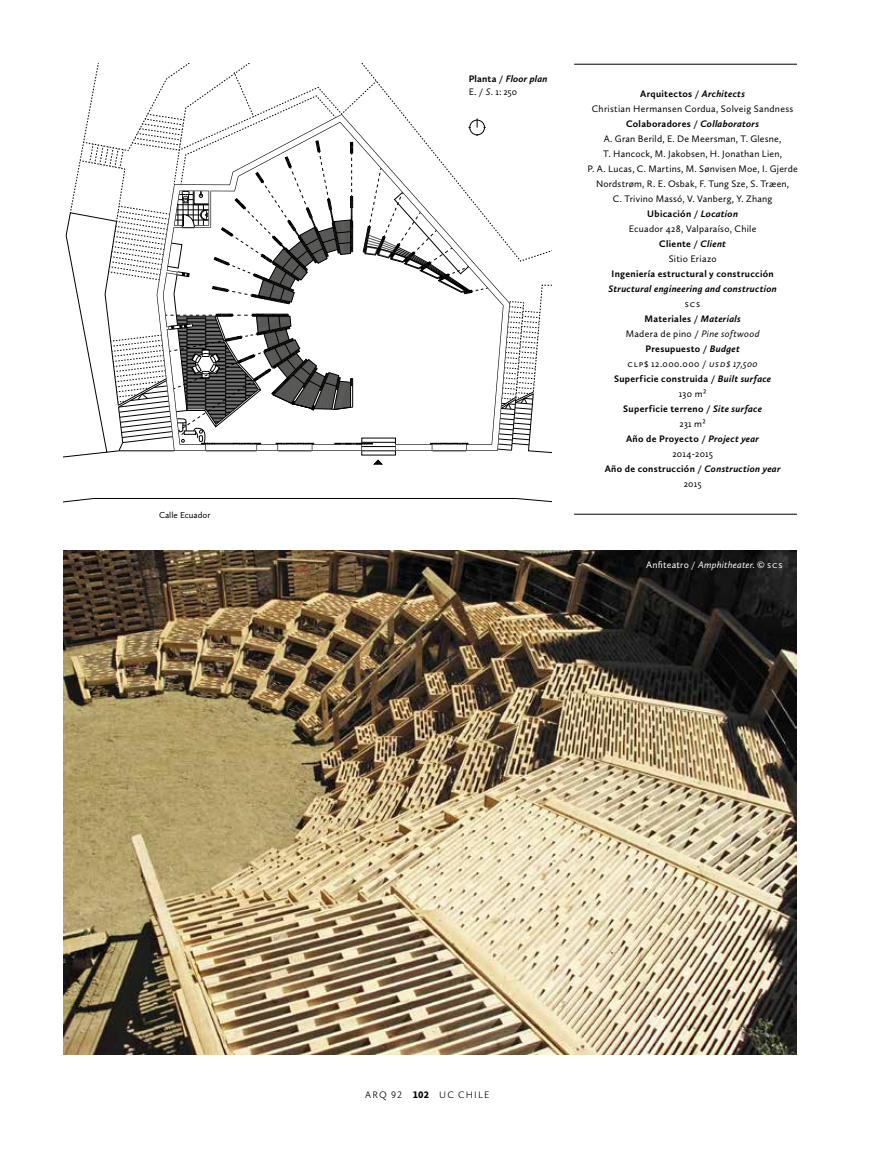
<style>
.page{position:relative;width:872px;height:1149px;background:#fff}
.page>*{position:absolute;margin:0;border:0;box-sizing:border-box;transform-origin:0 0}
.t1{font:9.75px/15px "Calluna Sans";letter-spacing:.025em;color:#000;text-align:center}
.t2{font:700 9.75px "Calluna Sans";letter-spacing:.03em;color:#000}
.t3{font:italic 700 9.75px/13.5px "Calluna Sans";letter-spacing:.03em;color:#000}
.t4{font:9.75px "Calluna Sans";letter-spacing:.02em;color:#fff}
.t5{font:9.75px "Calluna Sans";letter-spacing:.045em;color:#000}
.t6{font:300 9.75px "Calluna Sans";letter-spacing:.115em;color:#000}
.t7{font:9px "Calluna Sans";color:#000}
.s1{font-style:normal}
.s2{font-weight:400;font-style:normal}
.s3{font-weight:400}
.s4{font-weight:700}
.s5{font-weight:700;font-style:italic}
.s6{font-style:italic}
.s7{font-weight:900}
</style>
<div class="page">
<img style="left:64px;top:550px;width:733px;height:504px">
<svg style="left:64px;top:498px;width:30px;height:5px"></svg>
<hr style="left:94px;top:498px;width:422px;height:1px;background:#000">
<svg style="left:516px;top:498px;width:35px;height:4px"></svg>
<svg style="left:64px;top:64px;width:487px;height:400px"></svg>
<hr style="left:574px;top:64px;width:223px;height:1px;background:#000">
<hr style="left:574px;top:513px;width:223px;height:1px;background:#000">
<p class="t7" style="left:159px;top:509px;width:53px">Calle Ecuador</p>
<p class="t3" style="left:468px;top:72px;width:80px"><span class="s1">Planta /</span> Floor plan<br><span class="s2">E. /</span> <span class="s3">S</span><span class="s2">. 1: 250</span></p>
<p class="t1" style="left:587px;top:86px;width:212px"><span class="s4">Arquitectos /</span> <span class="s5">Architects<br></span>Christian Hermansen Cordua, Solveig Sandness <span class="s4">Colaboradores /</span> <span class="s5">Collaborators<br></span>A. Gran Berild, E. De Meersman, T. Glesne,<br>T. Hancock, M. Jakobsen, H. Jonathan Lien,<br>P. A. Lucas, C. Martins, M. Sønvisen Moe, I. Gjerde Nordstrøm, R. E. Osbak, F. Tung Sze, S. Træen,<br>C. Trivino Massó, V. Vanberg, Y. Zhang<br><span class="s4">Ubicación /</span> <span class="s5">Location<br></span>Ecuador 428, Valparaíso, Chile<br><span class="s4">Cliente /</span> <span class="s5">Client<br></span>Sitio Eriazo</p>
<p class="t2" style="left:611px;top:268px;width:164px">Ingeniería estructural y construcción</p>
<p class="t3" style="left:608px;top:282px;width:170px">Structural engineering and construction</p>
<p class="t1" style="left:685px;top:296px;width:6px">SCS</p>
<p class="t2" style="left:644px;top:313px;width:98px">Materiales / <span class="s6">Materials</span></p>
<p class="t1" style="left:626px;top:326px;width:135px">Madera de pino / <span class="s6">Pine softwood</span></p>
<p class="t2" style="left:645px;top:343px;width:96px">Presupuesto / <span class="s6">Budget</span></p>
<p class="t5" style="left:627px;top:358px;width:132px">CLP$ 12.000.000 / <span class="s6">USD$ 17,500</span></p>
<p class="t2" style="left:614px;top:373px;width:159px">Superficie construida / <span class="s6">Built surface</span></p>
<p class="t1" style="left:679px;top:386px;width:29px">130 m2</p>
<p class="t2" style="left:623px;top:403px;width:140px">Superficie terreno / <span class="s6">Site surface</span></p>
<p class="t1" style="left:679px;top:416px;width:28px">231 m2</p>
<p class="t2" style="left:626px;top:433px;width:135px">Año de Proyecto / <span class="s6">Project year</span></p>
<p class="t1" style="left:672px;top:446px;width:42px">2014-2015</p>
<p class="t2" style="left:604px;top:463px;width:177px">Año de construcción / <span class="s6">Construction year</span></p>
<p class="t1" style="left:683px;top:476px;width:19px">2015</p>
<p class="t4" style="left:646px;top:559px;width:138px">Anfiteatro / <span class="s6">Amphitheater</span>. © scs</p>
<p class="t6" style="left:365px;top:1088px;width:126px">ARQ 92 <span class="s7">102</span> UC CHILE</p>
</div>
